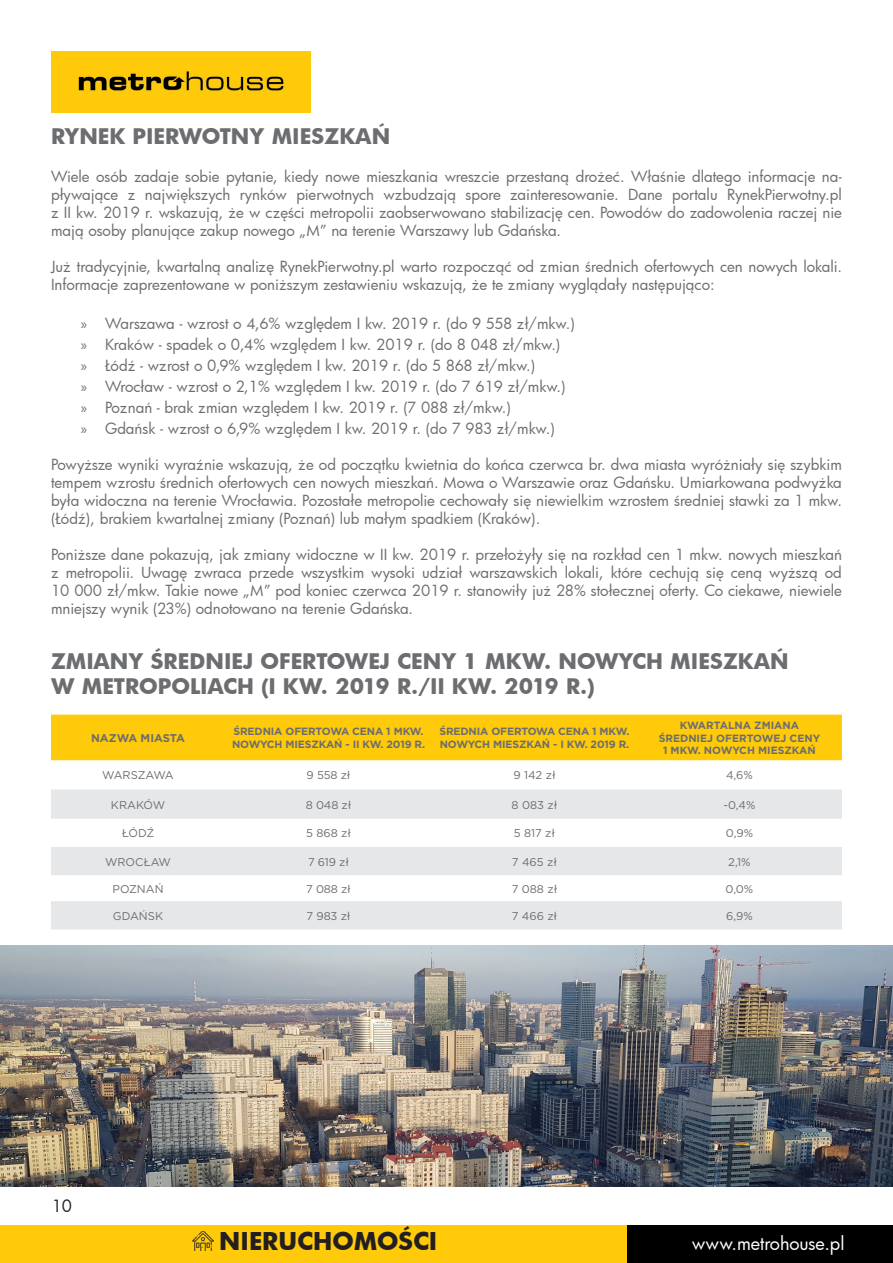
<style>
.page{position:relative;width:893px;height:1263px;background:#fff}
.page>*{position:absolute;margin:0;border:0;box-sizing:border-box;transform-origin:0 0}
.t1{font:700 24px "Futura";color:#231f20}
.t2{font:700 21px/25.2px "Futura";color:#6c6d70}
.t3{font:18px "Futura";letter-spacing:-.005em;color:#fff}
.t4{font:16.5px "Futura";color:#231f20}
.t5{font:15px/18px "Futura";color:#6c6d70;text-align:justify}
.t6{font:11.25px "Gotham";color:#6c6d70}
.t7{font:700 11.25px "Gotham";color:#6c6d70}
.t8{font:700 10.5px/12.6px "Gotham";letter-spacing:-.01em;color:#6c6d70}
.s1{font-family:"Myriad Pro"}
</style>
<div class="page">
<img style="left:51px;top:51px;width:259px;height:62px">
<div style="left:0;top:1225px;width:646px;height:38px;background:#feca0a"></div>
<div style="left:627px;top:1225px;width:266px;height:38px;background:#000"></div>
<img style="left:193px;top:1232px;width:20px;height:19px">
<div style="left:51px;top:715px;width:791px;height:45px;background:#feca0a"></div>
<svg style="left:51px;top:789px;width:791px;height:140px;fill:#e6e7e9"></svg>
<img style="left:0;top:946px;width:893px;height:240px">
<p class="t2" style="left:51px;top:123px;width:341px">RYNEK PIERWOTNY MIESZKAŃ</p>
<p class="t5" style="left:51px;top:167px;width:792px">Wiele osób zadaje sobie pytanie, kiedy nowe mieszkania wreszcie przestaną drożeć. Właśnie dlatego informacje na&shy;pływające z największych rynków pierwotnych wzbudzają spore zainteresowanie. Dane portalu RynekPierwotny.pl z II kw. 2019 r. wskazują, że w części metropolii zaobserwowano stabilizację cen. Powodów do zadowolenia raczej nie mają osoby planujące zakup nowego „M” na terenie Warszawy lub Gdańska.</p>
<p class="t5" style="left:51px;top:257px;width:792px">Już tradycyjnie, kwartalną analizę RynekPierwotny.pl warto rozpocząć od zmian średnich ofertowych cen nowych lokali.<br>Informacje zaprezentowane w poniższym zestawieniu wskazują, że te zmiany wyglądały następująco:</p>
<p class="t5" style="left:81px;top:314px;width:495px"><span class="s1">»</span> Warszawa - wzrost o 4,6% względem I kw. 2019 r. (do 9 558 zł/mkw.)</p>
<p class="t5" style="left:81px;top:335px;width:481px"><span class="s1">»</span> Kraków - spadek o 0,4% względem I kw. 2019 r. (do 8 048 zł/mkw.)</p>
<p class="t5" style="left:81px;top:356px;width:456px"><span class="s1">»</span> Łódź - wzrost o 0,9% względem I kw. 2019 r. (do 5 868 zł/mkw.)</p>
<p class="t5" style="left:81px;top:377px;width:486px"><span class="s1">»</span> Wrocław - wzrost o 2,1% względem I kw. 2019 r. (do 7 619 zł/mkw.)</p>
<p class="t5" style="left:81px;top:398px;width:431px"><span class="s1">»</span> Poznań - brak zmian względem I kw. 2019 r. (7 088 zł/mkw.)</p>
<p class="t5" style="left:81px;top:419px;width:475px"><span class="s1">»</span> Gdańsk - wzrost o 6,9% względem I kw. 2019 r. (do 7 983 zł/mkw.)</p>
<p class="t5" style="left:51px;top:455px;width:792px">Powyższe wyniki wyraźnie wskazują, że od początku kwietnia do końca czerwca br. dwa miasta wyróżniały się szybkim tempem wzrostu średnich ofertowych cen nowych mieszkań. Mowa o Warszawie oraz Gdańsku. Umiarkowana podwyżka była widoczna na terenie Wrocławia. Pozostałe metropolie cechowały się niewielkim wzrostem średniej stawki za 1 mkw. (Łódź), brakiem kwartalnej zmiany (Poznań) lub małym spadkiem (Kraków).</p>
<p class="t5" style="left:51px;top:545px;width:792px">Poniższe dane pokazują, jak zmiany widoczne w II kw. 2019 r. przełożyły się na rozkład cen 1 mkw. nowych mieszkań z metropolii. Uwagę zwraca przede wszystkim wysoki udział warszawskich lokali, które cechują się ceną wyższą od 10 000 zł/mkw. Takie nowe „M” pod koniec czerwca 2019 r. stanowiły już 28% stołecznej oferty. Co ciekawe, niewiele mniejszy wynik (23%) odnotowano na terenie Gdańska.</p>
<p class="t2" style="left:51px;top:647px;width:739px">ZMIANY ŚREDNIEJ OFERTOWEJ CENY 1 MKW. NOWYCH MIESZKAŃ<br>W METROPOLIACH (I KW. 2019 R./II KW. 2019 R.)</p>
<p class="t7" style="left:91px;top:730px;width:96px">NAZWA MIASTA</p>
<p class="t8" style="left:232px;top:725px;width:194px">ŚREDNIA OFERTOWA CENA 1 MKW.<br>NOWYCH MIESZKAŃ - II KW. 2019 R.</p>
<p class="t8" style="left:439px;top:725px;width:192px">ŚREDNIA OFERTOWA CENA 1 MKW.<br>NOWYCH MIESZKAŃ - I KW. 2019 R.</p>
<p class="t8" style="left:659px;top:719px;width:163px;text-align:center">KWARTALNA ZMIANA<br>ŚREDNIEJ OFERTOWEJ CENY<br>1 MKW. NOWYCH MIESZKAŃ</p>
<p class="t6" style="left:102px;top:768px;width:73px">WARSZAWA</p>
<p class="t6" style="left:307px;top:768px;width:45px">9 558 zł</p>
<p class="t6" style="left:513px;top:768px;width:44px">9 142 zł</p>
<p class="t6" style="left:726px;top:768px;width:28px">4,6%</p>
<p class="t6" style="left:111px;top:797px;width:56px">KRAKÓW</p>
<p class="t6" style="left:306px;top:797px;width:47px">8 048 zł</p>
<p class="t6" style="left:512px;top:797px;width:47px">8 083 zł</p>
<p class="t6" style="left:723px;top:797px;width:34px">-0,4%</p>
<p class="t6" style="left:122px;top:826px;width:34px">ŁÓDŹ</p>
<p class="t6" style="left:306px;top:826px;width:46px">5 868 zł</p>
<p class="t6" style="left:514px;top:826px;width:43px">5 817 zł</p>
<p class="t6" style="left:726px;top:826px;width:29px">0,9%</p>
<p class="t6" style="left:105px;top:854px;width:68px">WROCŁAW</p>
<p class="t6" style="left:308px;top:854px;width:42px">7 619 zł</p>
<p class="t6" style="left:512px;top:854px;width:47px">7 465 zł</p>
<p class="t6" style="left:728px;top:854px;width:24px">2,1%</p>
<p class="t6" style="left:113px;top:881px;width:53px">POZNAŃ</p>
<p class="t6" style="left:306px;top:881px;width:46px">7 088 zł</p>
<p class="t6" style="left:512px;top:881px;width:47px">7 088 zł</p>
<p class="t6" style="left:726px;top:881px;width:29px">0,0%</p>
<p class="t6" style="left:113px;top:909px;width:52px">GDAŃSK</p>
<p class="t6" style="left:307px;top:909px;width:45px">7 983 zł</p>
<p class="t6" style="left:512px;top:909px;width:47px">7 466 zł</p>
<p class="t6" style="left:726px;top:909px;width:28px">6,9%</p>
<p class="t4" style="left:52px;top:1195px;width:22px">10</p>
<p class="t1" style="left:219px;top:1224px;width:219px">NIERUCHOMOŚCI</p>
<p class="t3" style="left:692px;top:1231px;width:154px">www.metrohouse.pl</p>
</div>
